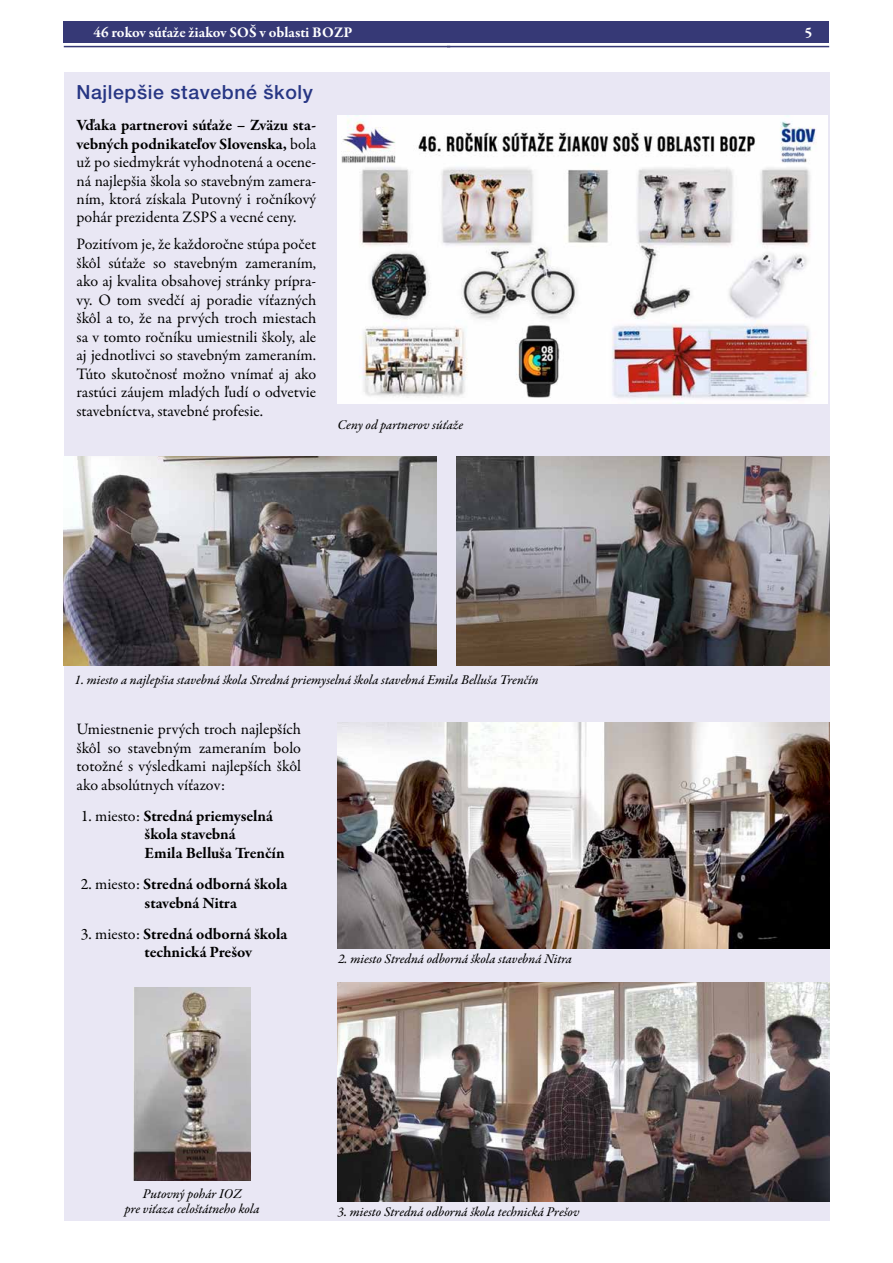
<style>
.page{position:relative;width:893px;height:1263px;background:#fff}
.page>*{position:absolute;margin:0;border:0;box-sizing:border-box;transform-origin:0 0}
.t1{font:500 19.5px "Helvetica Neue LT Pro";letter-spacing:.03em;color:#273684}
.t2{font:16.05px/18.5px "Garamond Premr Pro";color:#000;text-align:justify}
.t3{font:700 16.05px/18.5px "Garamond Premr Pro";letter-spacing:-.005em;color:#000}
.t4{font:700 15px "Garamond Premr Pro";color:#fff}
.t5{font:13.5px/15px "Garamond Premr Pro Med It";letter-spacing:-.005em;color:#000;text-align:center}
.s1{font-weight:700}
.s2{font-weight:400}
</style>
<div class="page">
<div style="left:64px;top:21px;width:765px;height:22px;background:#363976"></div>
<hr style="left:64px;top:46px;width:386px;height:1px;background:#363976">
<hr style="left:447px;top:46px;width:382px;height:1px;background:#363976">
<div style="left:64px;top:72px;width:765px;height:1148px;background:#e9e7f4"></div>
<img style="left:337px;top:723px;width:492px;height:225px">
<img style="left:337px;top:983px;width:492px;height:218px">
<img style="left:337px;top:116px;width:491px;height:287px">
<img style="left:457px;top:456px;width:372px;height:210px">
<img style="left:63px;top:456px;width:373px;height:210px">
<img style="left:134px;top:987px;width:117px;height:194px">
<p class="t4" style="left:94px;top:23px;width:261px">46 rokov súťaže žiakov SOŠ v oblasti BOZP</p>
<p class="t4" style="left:805px;top:23px;width:9px">5</p>
<p class="t1" style="left:77px;top:80px;width:238px">Najlepšie stavebné školy</p>
<p class="t2" style="left:77px;top:116px;width:241px"><span class="s1">Vďaka partnerovi súťaže – Zväzu sta‑ vebných podnikateľov Slovenska,</span> bola už po siedmykrát vyhodnotená a ocene&shy;ná najlepšia škola so stavebným zamera&shy;ním, ktorá získala Putovný i ročníkový pohár prezidenta ZSPS a vecné ceny.</p>
<p class="t2" style="left:77px;top:236px;width:241px">Pozitívom je, že každoročne stúpa počet škôl súťaže so stavebným zameraním, ako aj kvalita obsahovej stránky prípra&shy;vy. O tom svedčí aj poradie víťazných škôl a to, že na prvých troch miestach sa v tomto ročníku umiestnili školy, ale aj jednotlivci so stavebným zameraním.<br>Túto skutočnosť možno vnímať aj ako rastúci záujem mladých ľudí o odvetvie stavebníctva, stavebné profesie.</p>
<p class="t5" style="left:337px;top:418px;width:127px">Ceny od partnerov súťaže</p>
<p class="t5" style="left:74px;top:673px;width:466px">1. miesto a najlepšia stavebná škola Stredná priemyselná škola stavebná Emila Belluša Trenčín</p>
<p class="t2" style="left:77px;top:720px;width:226px">Umiestnenie prvých troch najlepších škôl so stavebným zameraním bolo totožné s výsledkami najlepších škôl ako absolútnych víťazov:</p>
<p class="t3" style="left:145px;top:807px;width:142px;text-indent:-64px"><span class="s2">1. miesto:</span> Stredná priemyselná škola stavebná<br>Emila Belluša Trenčín</p>
<p class="t3" style="left:145px;top:875px;width:144px;text-indent:-64px"><span class="s2">2. miesto:</span> Stredná odborná škola stavebná Nitra</p>
<p class="t3" style="left:145px;top:925px;width:144px;text-indent:-64px"><span class="s2">3. miesto:</span> Stredná odborná škola technická Prešov</p>
<p class="t5" style="left:338px;top:952px;width:235px">2. miesto Stredná odborná škola stavebná Nitra</p>
<p class="t5" style="left:125px;top:1187px;width:136px">Putovný pohár IOZ<br>pre viťaza celoštátneho kola</p>
<p class="t5" style="left:337px;top:1205px;width:244px">3. miesto Stredná odborná škola technická Prešov</p>
</div>
